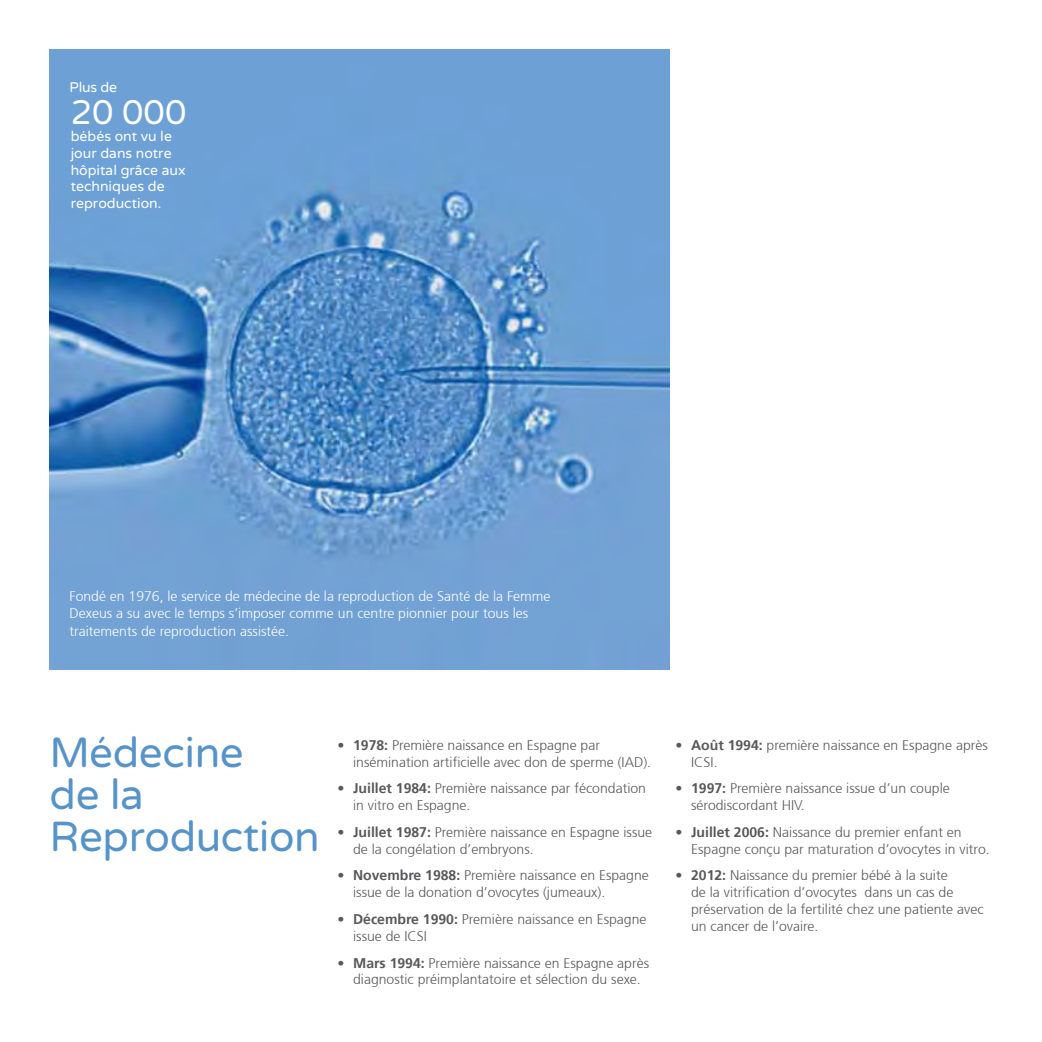
<style>
.page{position:relative;width:1042px;height:1042px;background:#fff}
.page>*{position:absolute;margin:0;border:0;box-sizing:border-box;transform-origin:0 0}
.t1{font:42px/42px "Varela Round";letter-spacing:-.01em;color:#5693c9}
.t2{font:33.95px "Varela Round";color:#fff}
.t3{font:300 14px/16.8px "Frutiger 45";color:#58585a}
.t4{font:300 14px/17.5px "Frutiger 45";color:#fff}
.t5{font:14px/16.8px "Varela Round";color:#fff}
.s1{font-family:"Frutiger 65";font-weight:700}
</style>
<div class="page">
<img style="left:50px;top:49px;width:620px;height:620px">
<p class="t5" style="left:69px;top:79px;width:49px">Plus de</p>
<h2 class="t2" style="left:71px;top:93px;width:117px">20 000</h2>
<p class="t5" style="left:71px;top:128px;width:116px">bébés ont vu le jour dans notre hôpital grâce aux techniques de reproduction.</p>
<p class="t4" style="left:69px;top:587px;width:483px">Fondé en 1976, le service de médecine de la reproduction de Santé de la Femme<br>Dexeus a su avec le temps s’imposer comme un centre pionnier pour tous les traitements de reproduction assistée.</p>
<h1 class="t1" style="left:50px;top:732px;width:272px">Médecine<br>de la<br>Reproduction</h1>
<p class="t3" style="left:353px;top:737px;width:299px;text-indent:-16px"><span class="s1">• 1978:</span> Première naissance en Espagne par insémination artificielle avec don de sperme (IAD).</p>
<p class="t3" style="left:353px;top:780px;width:294px;text-indent:-16px"><span class="s1">• Juillet 1984:</span> Première naissance par fécondation in vitro en Espagne.</p>
<p class="t3" style="left:353px;top:824px;width:301px;text-indent:-16px"><span class="s1">• Juillet 1987:</span> Première naissance en Espagne issue de la congélation d’embryons.</p>
<p class="t3" style="left:353px;top:867px;width:297px;text-indent:-16px"><span class="s1">• Novembre 1988:</span> Première naissance en Espagne issue de la donation d’ovocytes (jumeaux).</p>
<p class="t3" style="left:353px;top:911px;width:295px;text-indent:-16px"><span class="s1">• Décembre 1990:</span> Première naissance en Espagne issue de ICSI</p>
<p class="t3" style="left:337px;top:954px;width:313px;text-align:center"><span class="s1">• Mars 1994:</span> Première naissance en Espagne après diagnostic préimplantatoire et sélection du sexe.</p>
<p class="t3" style="left:691px;top:737px;width:298px;text-indent:-16px"><span class="s1">• Août 1994:</span> première naissance en Espagne après<br>ICSI.</p>
<p class="t3" style="left:691px;top:780px;width:260px;text-indent:-16px"><span class="s1">• 1997:</span> Première naissance issue d’un couple sérodiscordant HIV.</p>
<p class="t3" style="left:691px;top:824px;width:300px;text-indent:-16px"><span class="s1">• Juillet 2006:</span> Naissance du premier enfant en<br>Espagne conçu par maturation d’ovocytes in vitro.</p>
<p class="t3" style="left:691px;top:867px;width:294px;text-indent:-16px"><span class="s1">• 2012:</span> Naissance du premier bébé à la suite<br>de la vitrification d’ovocytes dans un cas de préservation de la fertilité chez une patiente avec un cancer de l’ovaire.</p>
</div>
